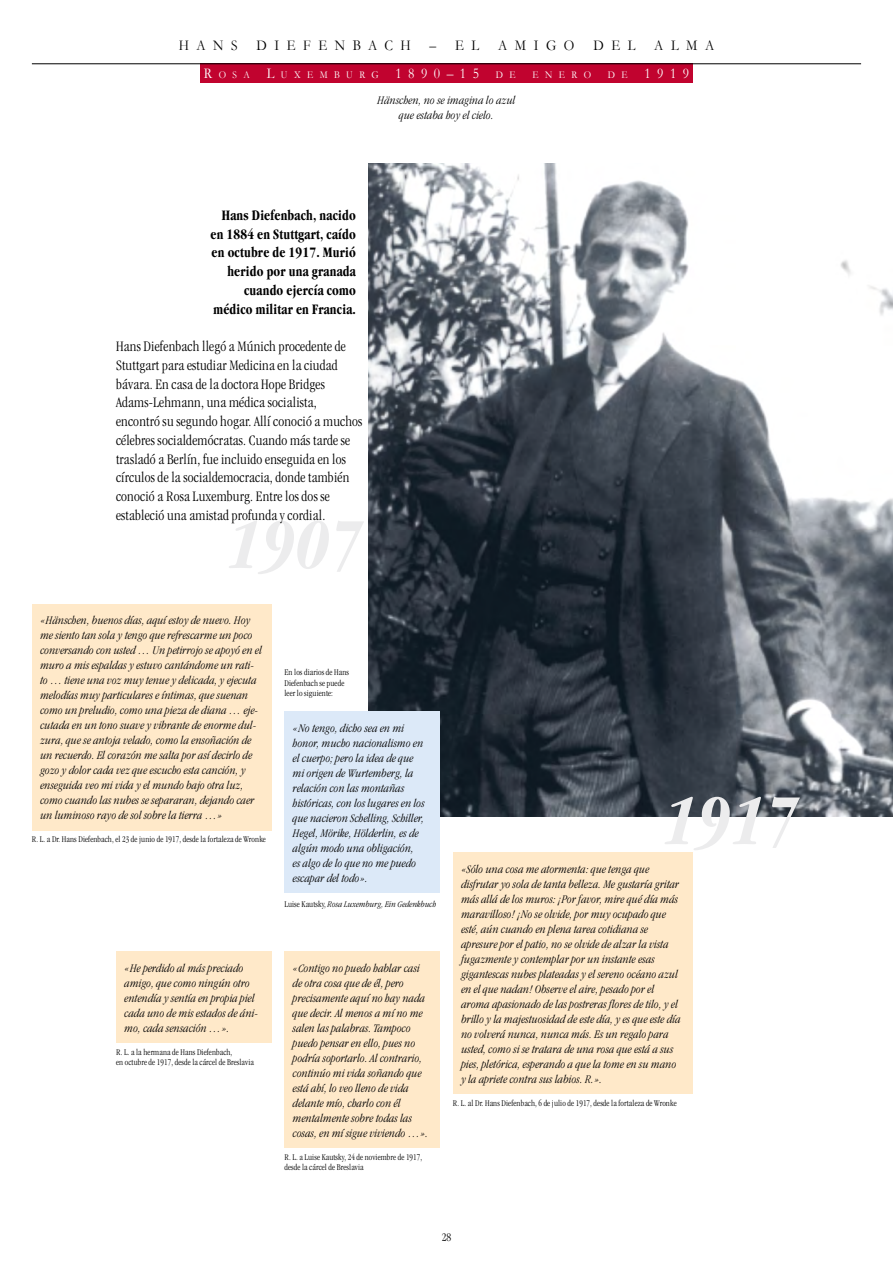
<style>
.page{position:relative;width:893px;height:1263px;background:#fff}
.page>*{position:absolute;margin:0;border:0;box-sizing:border-box;transform-origin:0 0}
.t1{font:italic 700 condensed 73.5px "Garamond";color:#ececed;scale:.9 1}
.t2{font:300 condensed 15px/18.8px "Garamond";letter-spacing:.015em;color:#000}
.t3{font:700 condensed 15px/18.8px "Garamond";letter-spacing:.015em;color:#000;text-align:right;scale:.9 1}
.t4{font:15px "Garamond";letter-spacing:.56em;color:#000;scale:.9 1}
.t5{font:15px "Garamond";color:#fff;scale:.9 1}
.t6{font:italic 300 condensed 12px/15px "Garamond";letter-spacing:.015em;color:#000}
.t7{font:300 condensed 12px "Garamond";color:#000}
.t8{font:10.5px "Garamond";letter-spacing:.685em;color:#fff;scale:.9 1}
.t9{font:300 condensed 9px/10.5px "Garamond";letter-spacing:.015em;color:#000}
.t10{font:italic 300 condensed 9px "Garamond";letter-spacing:.015em;color:#000}
.s1{font-size:15px}
.s2{font-size:10.5px}
.s3{font-style:normal}
</style>
<div class="page">
<div style="left:200px;top:64px;width:493px;height:19px;background:#c1032f"></div>
<hr style="left:32px;top:64px;width:829px;height:1px;background:#000">
<img style="left:369px;top:164px;width:524px;height:652px">
<div style="left:32px;top:604px;width:240px;height:226px;background:#ffe9c9"></div>
<div style="left:284px;top:711px;width:156px;height:182px;background:#dce9f8"></div>
<div style="left:116px;top:951px;width:156px;height:91px;background:#ffe9c9"></div>
<div style="left:284px;top:951px;width:156px;height:196px;background:#ffe9c9"></div>
<div style="left:453px;top:852px;width:240px;height:241px;background:#ffe9c9"></div>
<p class="t4" style="left:179px;top:36px;width:67px">HANS</p>
<p class="t4" style="left:256px;top:36px;width:173px">DIEFENBACH</p>
<p class="t4" style="left:430px;top:36px;width:57px">– E L</p>
<p class="t4" style="left:498px;top:36px;width:86px">AMIGO</p>
<p class="t4" style="left:593px;top:36px;width:48px">DEL</p>
<p class="t4" style="left:654px;top:36px;width:68px">ALMA</p>
<p class="t8" style="left:204px;top:68px;width:348px"><span class="s1">R</span>OSA <span class="s1">L</span>UXEMBURG <span class="s1">1890–15</span> DE</p>
<p class="t8" style="left:532px;top:68px;width:67px">ENERO</p>
<p class="t5" style="left:608px;top:64px;width:92px"><span class="s2">D E</span> 1919</p>
<p class="t6" style="left:377px;top:92px;width:140px;text-align:center">Hänschen, no se imagina lo azul que estaba hoy el cielo.</p>
<p class="t3" style="left:210px;top:206px;width:163px">Hans Diefenbach, nacido en 1884 en Stuttgart, caído en octubre de 1917. Murió herido por una granada cuando ejercía como médico militar en Francia.</p>
<p class="t2" style="left:116px;top:337px;width:248px">Hans Diefenbach llegó a Múnich procedente de Stuttgart para estudiar Medicina en la ciudad bávara. En casa de la doctora Hope Bridges Adams-Lehmann, una médica socialista, encontró su segundo hogar. Allí conoció a muchos célebres socialdemócratas. Cuando más tarde se trasladó a Berlín, fue incluido enseguida en los círculos de la socialdemocracia, donde también conoció a Rosa Luxemburg. Entre los dos se estableció una amistad profunda y cordial.</p>
<p class="t6" style="left:40px;top:613px;width:223px">«Hänschen, buenos días, aquí estoy de nuevo. Hoy me siento tan sola y tengo que refrescarme un poco conversando con usted … Un petirrojo se apoyó en el muro a mis espaldas y estuvo cantándome un rati&shy;to … tiene una voz muy tenue y delicada, y ejecuta melodías muy particulares e íntimas, que suenan como un preludio, como una pieza de diana … eje&shy;cutada en un tono suave y vibrante de enorme dul&shy;zura, que se antoja velado, como la ensoñación de un recuerdo. El corazón me salta por así decirlo de gozo y dolor cada vez que escucho esta canción, y enseguida veo mi vida y el mundo bajo otra luz, como cuando las nubes se separaran, dejando caer un luminoso rayo de sol sobre la tierra …»</p>
<p class="t9" style="left:32px;top:834px;width:236px">R. L. a Dr. Hans Diefenbach, el 23 de junio de 1917, desde la fortaleza de Wronke</p>
<p class="t9" style="left:284px;top:667px;width:66px">En los diarios de Hans<br>Diefenbach se puede leer lo siguiente:</p>
<p class="t6" style="left:293px;top:720px;width:133px">«No tengo, dicho sea en mi honor, mucho nacionalismo en el cuerpo; pero la idea de que mi origen de Wurtemberg, la relación con las montañas históricas, con los lugares en los que nacieron Schelling, Schiller,<br>Hegel, Mörike, Hölderlin, es de algún modo una obligación,<br>es algo de lo que no me puedo escapar del todo».</p>
<p class="t10" style="left:284px;top:899px;width:153px"><span class="s3">Luise Kautsky,</span> Rosa Luxemburg, Ein Gedenkbuch</p>
<p class="t6" style="left:125px;top:960px;width:135px">«He perdido al más preciado amigo, que como ningún otro entendía y sentía en propia piel cada uno de mis estados de áni&shy;mo, cada sensación …».</p>
<p class="t6" style="left:293px;top:960px;width:137px">«Contigo no puedo hablar casi de otra cosa que de él, pero precisamente aquí no hay nada que decir. Al menos a mí no me salen las palabras. Tampoco puedo pensar en ello, pues no podría soportarlo. Al contrario, continúo mi vida soñando que está ahí, lo veo lleno de vida delante mío, charlo con él mentalmente sobre todas las cosas, en mí sigue viviendo …».</p>
<p class="t9" style="left:116px;top:1046px;width:139px">R. L. a la hermana de Hans Diefenbach,<br>en octubre de 1917, desde la cárcel de Breslavia</p>
<p class="t9" style="left:284px;top:1151px;width:139px">R. L. a Luise Kautsky, 24 de noviembre de 1917, desde la cárcel de Breslavia</p>
<h1 class="t1" style="left:663px;top:778px;width:152px">1917</h1>
<p class="t6" style="left:461px;top:861px;width:221px">«Sólo una cosa me atormenta: que tenga que disfrutar yo sola de tanta belleza. Me gustaría gritar más allá de los muros: ¡Por favor, mire qué día más maravilloso! ¡No se olvide, por muy ocupado que esté, aún cuando en plena tarea cotidiana se apresure por el patio, no se olvide de alzar la vista fugazmente y contemplar por un instante esas gigantescas nubes plateadas y el sereno océano azul en el que nadan! Observe el aire, pesado por el aroma apasionado de las postreras flores de tilo, y el brillo y la majestuosidad de este día, y es que este día no volverá nunca, nunca más. Es un regalo para usted, como si se tratara de una rosa que está a sus pies, pletórica, esperando a que la tome en su mano y la apriete contra sus labios. R.».</p>
<p class="t9" style="left:453px;top:1097px;width:225px">R. L. al Dr. Hans Diefenbach, 6 de julio de 1917, desde la fortaleza de Wronke</p>
<p class="t7" style="left:442px;top:1231px;width:11px">28</p>
</div>
